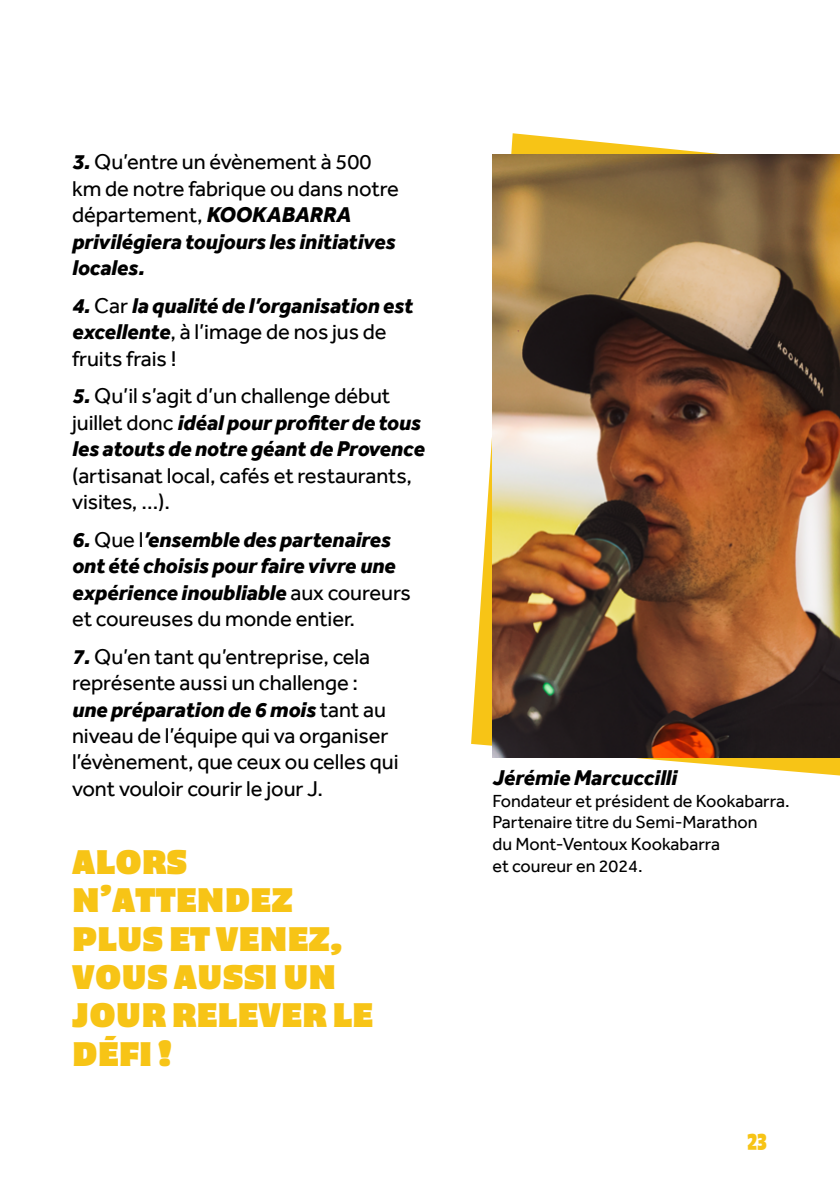
<style>
.page{position:relative;width:840px;height:1191px;background:#fff}
.page>*{position:absolute;margin:0;border:0;box-sizing:border-box;transform-origin:0 0}
.t1{font:32px/38.4px "Dunkel Sans Expandedv 0.7";letter-spacing:.005em;color:#f7c416}
.t2{font:22px/26.4px "Effra";letter-spacing:-.005em;color:#000}
.t3{font:italic 800 22px/26.4px "Effra";letter-spacing:-.005em;color:#000}
.t4{font:20px "Dunkel Sans Condensedv 0.7";color:#f7c416}
.t5{font:18px/21.6px "Effra";color:#000}
.s1{font-weight:800;font-style:italic}
.s2{font-weight:400;font-style:normal}
</style>
<div class="page">
<svg style="left:471px;top:133px;width:368px;height:642px"></svg>
<img style="left:492px;top:155px;width:347px;height:602px">
<p class="t2" style="left:72px;top:149px;width:328px"><span class="s1">3.</span> Qu’entre un évènement à 500 km de notre fabrique ou dans notre département, <span class="s1">KOOKABARRA privilégiera toujours les initiatives locales.</span></p>
<p class="t3" style="left:72px;top:292px;width:342px">4. <span class="s2">Car</span> la qualité de l’organisation est excellente<span class="s2">, à l’image de nos jus de fruits frais !</span></p>
<p class="t3" style="left:72px;top:382px;width:354px">5. <span class="s2">Qu’il s’agit d’un challenge début juillet donc</span> idéal pour profiter de tous les atouts de notre géant de Provence</p>
<p class="t2" style="left:72px;top:462px;width:341px">(artisanat local, cafés et restaurants, visites, …).</p>
<p class="t3" style="left:72px;top:526px;width:340px">6. <span class="s2">Que l</span>’ensemble des partenaires ont été choisis pour faire vivre une expérience inoubliable <span class="s2">aux coureurs et coureuses du monde entier.</span></p>
<p class="t2" style="left:72px;top:643px;width:328px"><span class="s1">7.</span> Qu’en tant qu’entreprise, cela représente aussi un challenge : <span class="s1">une préparation de 6 mois</span> tant au niveau de l’équipe qui va organiser l’évènement, que ceux ou celles qui vont vouloir courir le jour J.</p>
<h1 class="t1" style="left:72px;top:842px;width:302px">ALORS<br>N’ATTENDEZ<br>PLUS ET VENEZ,<br>VOUS AUSSI UN<br>JOUR RELEVER LE<br>DÉFI !</h1>
<p class="t3" style="left:492px;top:764px;width:186px">Jérémie Marcuccilli</p>
<p class="t5" style="left:492px;top:789px;width:298px">Fondateur et président de Kookabarra.<br>Partenaire titre du Semi-Marathon<br>du Mont-Ventoux Kookabarra<br>et coureur en 2024.</p>
<p class="t4" style="left:747px;top:1129px;width:21px">23</p>
</div>
